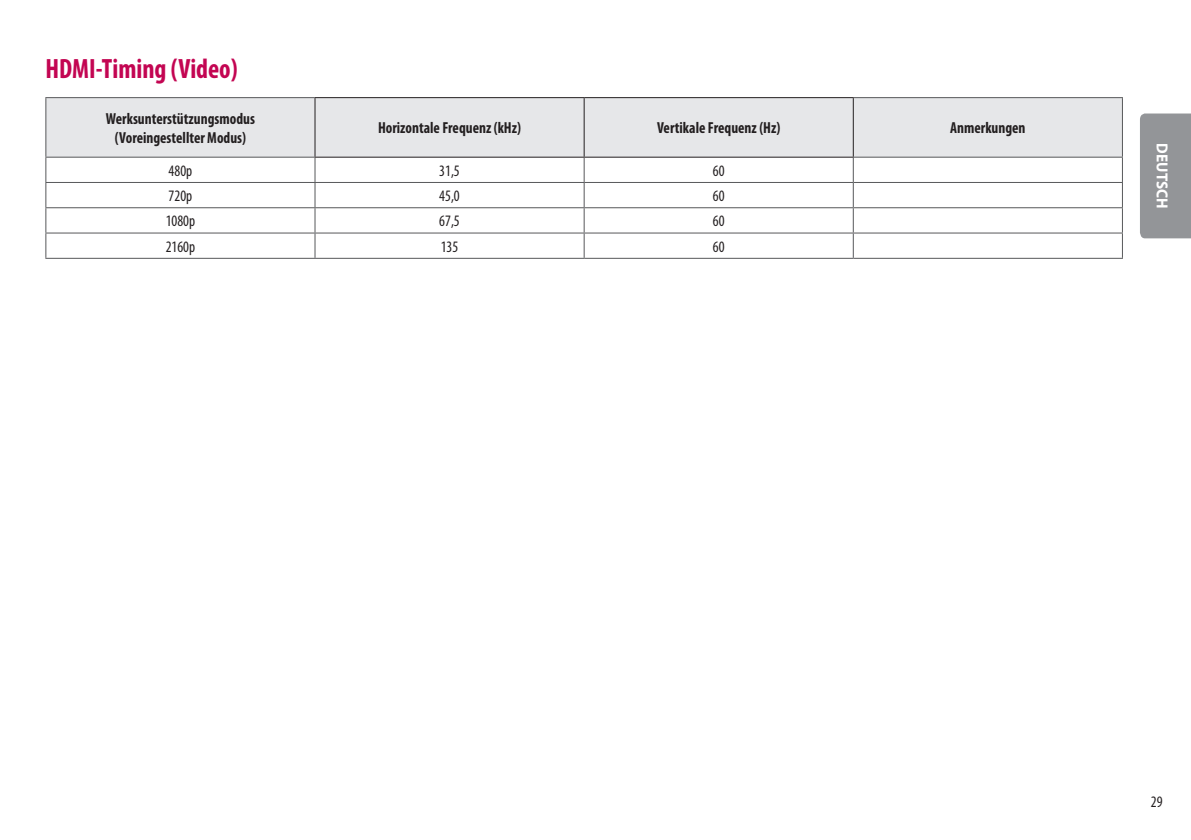
<style>
.page{position:relative;width:1191px;height:840px;background:#fff}
.page>*{position:absolute;margin:0;border:0;box-sizing:border-box;transform-origin:0 0}
.Title2{font:700 condensed 28px "Myriad Pro";color:#c30552;scale:.95 1}
.Body_Bold_Center{font:700 condensed 16px/19.2px "Myriad Pro";color:#231f20;text-align:center;scale:.95 1}
.Body_Center{font:condensed 16px "Myriad Pro";color:#231f20;scale:.95 1}
.t1{font:700 16px "Myriad Pro";color:#fff;scale:.95 1}
</style>
<div class="page">
<div style="left:1140px;top:113px;width:51px;height:125px;background:#939598"></div>
<div style="left:46px;top:98px;width:1076px;height:59px;background:#e6e7e9"></div>
<hr style="left:45px;top:97px;width:269px;height:1px;background:#57585a">
<hr style="left:45px;top:98px;width:1px;height:59px;background:#57585a">
<hr style="left:853px;top:97px;width:270px;height:1px;background:#57585a">
<hr style="left:1122px;top:98px;width:1px;height:59px;background:#57585a">
<hr style="left:45px;top:157px;width:269px;height:1px;background:#57585a">
<hr style="left:853px;top:157px;width:270px;height:1px;background:#57585a">
<hr style="left:45px;top:182px;width:270px;height:1px;background:#57585a">
<hr style="left:315px;top:182px;width:269px;height:1px;background:#57585a">
<hr style="left:584px;top:182px;width:269px;height:1px;background:#57585a">
<hr style="left:853px;top:182px;width:270px;height:1px;background:#57585a">
<hr style="left:45px;top:207px;width:270px;height:1px;background:#57585a">
<hr style="left:315px;top:207px;width:269px;height:1px;background:#57585a">
<hr style="left:584px;top:207px;width:269px;height:1px;background:#57585a">
<hr style="left:853px;top:207px;width:270px;height:1px;background:#57585a">
<hr style="left:45px;top:232px;width:270px;height:1px;background:#57585a">
<svg style="left:45px;top:158px;width:1px;height:100px"></svg>
<hr style="left:315px;top:232px;width:269px;height:1px;background:#57585a">
<svg style="left:314px;top:158px;width:1px;height:100px"></svg>
<hr style="left:584px;top:232px;width:269px;height:1px;background:#57585a">
<svg style="left:583px;top:158px;width:1px;height:100px"></svg>
<hr style="left:853px;top:232px;width:270px;height:1px;background:#57585a">
<svg style="left:852px;top:158px;width:1px;height:100px"></svg>
<svg style="left:1122px;top:158px;width:1px;height:100px"></svg>
<hr style="left:45px;top:258px;width:270px;height:1px;background:#57585a">
<hr style="left:315px;top:258px;width:269px;height:1px;background:#57585a">
<hr style="left:584px;top:258px;width:269px;height:1px;background:#57585a">
<hr style="left:853px;top:258px;width:270px;height:1px;background:#57585a">
<hr style="left:314px;top:97px;width:270px;height:1px;background:#231f20">
<hr style="left:314px;top:98px;width:1px;height:59px;background:#231f20">
<hr style="left:584px;top:97px;width:269px;height:1px;background:#231f20">
<hr style="left:583px;top:98px;width:1px;height:59px;background:#231f20">
<hr style="left:852px;top:98px;width:1px;height:59px;background:#231f20">
<hr style="left:314px;top:157px;width:270px;height:1px;background:#231f20">
<hr style="left:584px;top:157px;width:269px;height:1px;background:#231f20">
<p class="Title2" style="left:45px;top:51px;width:204px">HDMI-Timing (Video)</p>
<p class="Body_Bold_Center" style="left:106px;top:108px;width:158px">Werksunterstützungsmodus (Voreingestellter Modus)</p>
<p class="Body_Bold_Center" style="left:378px;top:118px;width:152px">Horizontale Frequenz (kHz)</p>
<p class="Body_Bold_Center" style="left:657px;top:118px;width:131px">Vertikale Frequenz (Hz)</p>
<p class="Body_Bold_Center" style="left:950px;top:118px;width:81px">Anmerkungen</p>
<p class="Body_Center" style="left:169px;top:161px;width:26px">480p</p>
<p class="Body_Center" style="left:439px;top:161px;width:23px">31,5</p>
<p class="Body_Center" style="left:713px;top:161px;width:14px">60</p>
<p class="Body_Center" style="left:169px;top:186px;width:26px">720p</p>
<p class="Body_Center" style="left:439px;top:186px;width:23px">45,0</p>
<p class="Body_Center" style="left:713px;top:186px;width:14px">60</p>
<p class="Body_Center" style="left:166px;top:211px;width:33px">1080p</p>
<p class="Body_Center" style="left:439px;top:211px;width:23px">67,5</p>
<p class="Body_Center" style="left:713px;top:211px;width:14px">60</p>
<p class="Body_Center" style="left:166px;top:236px;width:33px">2160p</p>
<p class="Body_Center" style="left:441px;top:236px;width:20px">135</p>
<p class="Body_Center" style="left:713px;top:236px;width:14px">60</p>
<p class="t1" style="left:1172px;top:143px;width:70px;rotate:90deg">DEUTSCH</p>
<p class="Body_Center" style="left:1151px;top:791px;width:14px">29</p>
</div>
